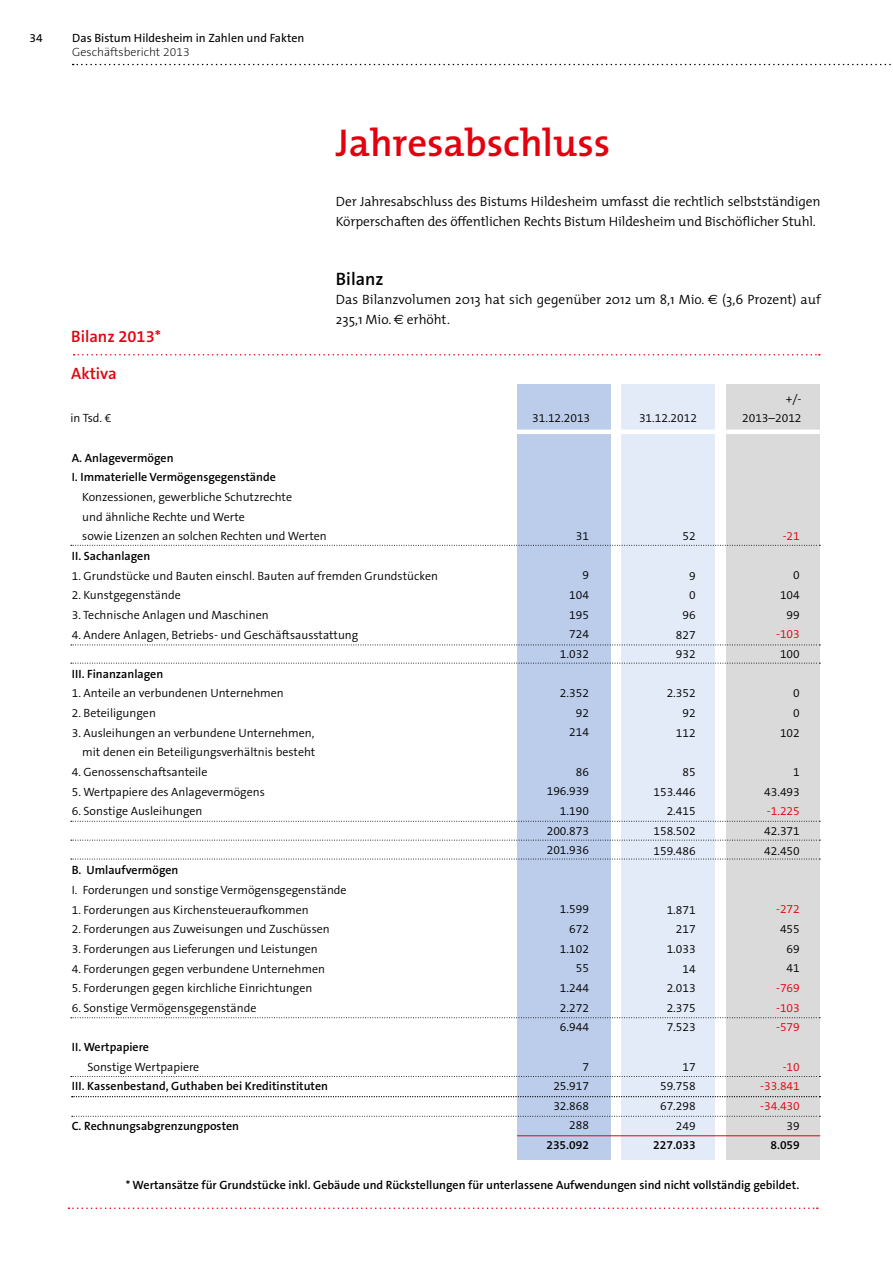
<style>
.page{position:relative;width:893px;height:1263px;background:#fff}
.page>*{position:absolute;margin:0;border:0;box-sizing:border-box;transform-origin:0 0}
.t1{font:600 39px "The Mix";color:#e3000f}
.t2{font:600 18px "The Sans B6";color:#000}
.t3{font:600 16.5px "The Sans B6";color:#e3000f}
.t4{font:300 13.5px/19.6px "The Mix";letter-spacing:-.01em;color:#000}
.t5{font:300 12px/19.6px "The Sans B4";color:#000;text-align:right}
.t6{font:600 12px/19.6px "The Sans B6";color:#000}
.t7{font:300 12px/19.6px "The Sans B4";color:#e3000f;text-align:justify}
.t8{font:12px "The Sans B5 Plain";color:#000}
.t9{font:200 12px "The Sans B2";color:#000}
.s1{font-family:"Euro Sans";font-weight:400}
</style>
<div class="page">
<svg style="left:73px;top:64px;width:818px;height:1px"></svg>
<div style="left:517px;top:384px;width:94px;height:776px;background:#bccdeb"></div>
<div style="left:726px;top:384px;width:94px;height:776px;background:#dadada"></div>
<div style="left:622px;top:384px;width:93px;height:776px;background:#e4ebf8"></div>
<hr style="left:517px;top:1135px;width:303px;height:1px;background:#e3000f">
<svg style="left:68px;top:1207px;width:750px;height:2px"></svg>
<svg style="left:74px;top:354px;width:746px;height:1px"></svg>
<svg style="left:71px;top:1017px;width:749px;height:1px"></svg>
<svg style="left:71px;top:821px;width:749px;height:1px"></svg>
<hr style="left:294px;top:430px;width:599px;height:4px;background:#fff">
<svg style="left:71px;top:644px;width:749px;height:1px"></svg>
<svg style="left:71px;top:840px;width:749px;height:1px"></svg>
<svg style="left:71px;top:545px;width:749px;height:1px"></svg>
<svg style="left:71px;top:663px;width:749px;height:1px"></svg>
<svg style="left:71px;top:859px;width:749px;height:1px"></svg>
<svg style="left:71px;top:1076px;width:749px;height:1px"></svg>
<svg style="left:72px;top:1116px;width:748px;height:1px"></svg>
<svg style="left:72px;top:1096px;width:748px;height:1px"></svg>
<p class="t8" style="left:30px;top:31px;width:15px">34</p>
<p class="t8" style="left:72px;top:31px;width:234px">Das Bistum Hildesheim in Zahlen und Fakten</p>
<p class="t9" style="left:72px;top:46px;width:119px">Geschäftsbericht 2013</p>
<h3 class="t3" style="left:71px;top:328px;width:91px">Bilanz 2013*</h3>
<h3 class="t3" style="left:71px;top:364px;width:47px">Aktiva</h3>
<h1 class="t1" style="left:336px;top:110px;width:276px">Jahresabschluss</h1>
<p class="t4" style="left:336px;top:191px;width:486px">Der Jahresabschluss des Bistums Hildesheim umfasst die rechtlich selbstständigen<br>Körperschaften des öffentlichen Rechts Bistum Hildesheim und Bischöflicher Stuhl.</p>
<h2 class="t2" style="left:336px;top:269px;width:49px">Bilanz</h2>
<p class="t4" style="left:336px;top:290px;width:486px">Das Bilanzvolumen 2013 hat sich gegenüber 2012 um 8,1 Mio. <span class="s1">€</span> (3,6 Prozent) auf<br>235,1 Mio. <span class="s1">€</span> erhöht.</p>
<p class="t5" style="left:786px;top:389px;width:17px">+/-</p>
<p class="t5" style="left:70px;top:409px;width:42px">in Tsd. €</p>
<p class="t6" style="left:72px;top:448px;width:206px">A. Anlagevermögen<br>I. Immaterielle Vermögensgegenstände</p>
<p class="t5" style="left:82px;top:487px;width:246px;text-align:left">Konzessionen, gewerbliche Schutzrechte<br>und ähnliche Rechte und Werte<br>sowie Lizenzen an solchen Rechten und Werten</p>
<p class="t6" style="left:72px;top:546px;width:80px">II. Sachanlagen</p>
<p class="t5" style="left:72px;top:566px;width:368px">1. Grundstücke und Bauten einschl. Bauten auf fremden Grundstücken</p>
<p class="t5" style="left:72px;top:586px;width:111px">2. Kunstgegenstände</p>
<p class="t5" style="left:72px;top:605px;width:198px">3. Technische Anlagen und Maschinen</p>
<p class="t5" style="left:72px;top:625px;width:288px">4. Andere Anlagen, Betriebs- und Geschäftsausstattung</p>
<p class="t6" style="left:72px;top:664px;width:93px">III. Finanzanlagen</p>
<p class="t5" style="left:72px;top:684px;width:214px">1. Anteile an verbundenen Unternehmen</p>
<p class="t5" style="left:72px;top:703px;width:86px">2. Beteiligungen</p>
<p class="t5" style="left:72px;top:723px;width:245px">3. Ausleihungen an verbundene Unternehmen, mit denen ein Beteiligungsverhältnis besteht</p>
<p class="t5" style="left:72px;top:762px;width:137px">4. Genossenschaftsanteile</p>
<p class="t5" style="left:72px;top:782px;width:195px">5. Wertpapiere des Anlagevermögens</p>
<p class="t5" style="left:72px;top:802px;width:132px">6. Sonstige Ausleihungen</p>
<p class="t6" style="left:72px;top:861px;width:108px">B. Umlaufvermögen</p>
<p class="t5" style="left:72px;top:880px;width:276px">I. Forderungen und sonstige Vermögensgegenstände</p>
<p class="t5" style="left:72px;top:900px;width:239px">1. Forderungen aus Kirchensteueraufkommen</p>
<p class="t5" style="left:72px;top:920px;width:260px">2. Forderungen aus Zuweisungen und Zuschüssen</p>
<p class="t5" style="left:72px;top:939px;width:248px">3. Forderungen aus Lieferungen und Leistungen</p>
<p class="t5" style="left:72px;top:959px;width:255px">4. Forderungen gegen verbundene Unternehmen</p>
<p class="t5" style="left:72px;top:979px;width:242px">5. Forderungen gegen kirchliche Einrichtungen</p>
<p class="t5" style="left:72px;top:998px;width:186px">6. Sonstige Vermögensgegenstände</p>
<p class="t6" style="left:72px;top:1037px;width:79px">II. Wertpapiere</p>
<p class="t5" style="left:87px;top:1057px;width:113px">Sonstige Wertpapiere</p>
<p class="t6" style="left:72px;top:1077px;width:258px">III. Kassenbestand, Guthaben bei Kreditinstituten</p>
<p class="t6" style="left:72px;top:1116px;width:169px">C. Rechnungsabgrenzungposten</p>
<p class="t5" style="left:532px;top:409px;width:60px">31.12.2013</p>
<p class="t5" style="left:639px;top:409px;width:60px">31.12.2012</p>
<p class="t5" style="left:742px;top:409px;width:61px">2013–2012</p>
<p class="t5" style="left:576px;top:526px;width:15px">31</p>
<p class="t5" style="left:560px;top:566px;width:31px">9<br>104<br>195<br>724<br>1.032</p>
<p class="t5" style="left:560px;top:684px;width:31px">2.352<br>92<br>214</p>
<p class="t5" style="left:547px;top:762px;width:44px">86<br>196.939<br>1.190<br>200.873<br>201.936</p>
<p class="t5" style="left:560px;top:900px;width:31px">1.599<br>672<br>1.102<br>55<br>1.244<br>2.272<br>6.944</p>
<p class="t5" style="left:553px;top:1057px;width:37px">7<br>25.917<br>32.868<br>288</p>
<p class="t6" style="left:546px;top:1135px;width:44px">235.092</p>
<p class="t5" style="left:682px;top:527px;width:15px">52</p>
<p class="t5" style="left:676px;top:566px;width:21px">9<br>0<br>96<br>827<br>932</p>
<p class="t5" style="left:667px;top:684px;width:31px">2.352<br>92<br>112</p>
<p class="t5" style="left:653px;top:762px;width:44px">85<br>153.446<br>2.415<br>158.502<br>159.486</p>
<p class="t5" style="left:667px;top:900px;width:31px">1.871<br>217<br>1.033<br>14<br>2.013<br>2.375<br>7.523</p>
<p class="t5" style="left:660px;top:1057px;width:37px">17<br>59.758<br>67.298<br>249</p>
<p class="t6" style="left:653px;top:1136px;width:44px">227.033</p>
<p class="t7" style="left:783px;top:527px;width:19px">-21</p>
<p class="t5" style="left:780px;top:566px;width:21px">0<br>104<br>99</p>
<p class="t7" style="left:776px;top:625px;width:25px">-103</p>
<p class="t5" style="left:780px;top:644px;width:21px">100</p>
<p class="t5" style="left:780px;top:684px;width:21px">0<br>0<br>102</p>
<p class="t5" style="left:764px;top:762px;width:37px">1<br>43.493</p>
<p class="t7" style="left:767px;top:802px;width:34px">-1.225</p>
<p class="t5" style="left:764px;top:821px;width:37px;text-align:left">42.371<br>42.450</p>
<p class="t7" style="left:776px;top:900px;width:25px">-272</p>
<p class="t5" style="left:780px;top:919px;width:21px;text-align:center">455<br>69<br>41</p>
<p class="t7" style="left:776px;top:978px;width:25px">-769 -103 -579</p>
<p class="t7" style="left:760px;top:1057px;width:41px;text-indent:22px">-10 -33.841 -34.430</p>
<p class="t5" style="left:787px;top:1116px;width:15px">39</p>
<p class="t6" style="left:770px;top:1136px;width:31px">8.059</p>
<p class="t6" style="left:126px;top:1175px;width:675px">* Wertansätze für Grundstücke inkl. Gebäude und Rückstellungen für unterlassene Aufwendungen sind nicht vollständig gebildet.</p>
</div>
